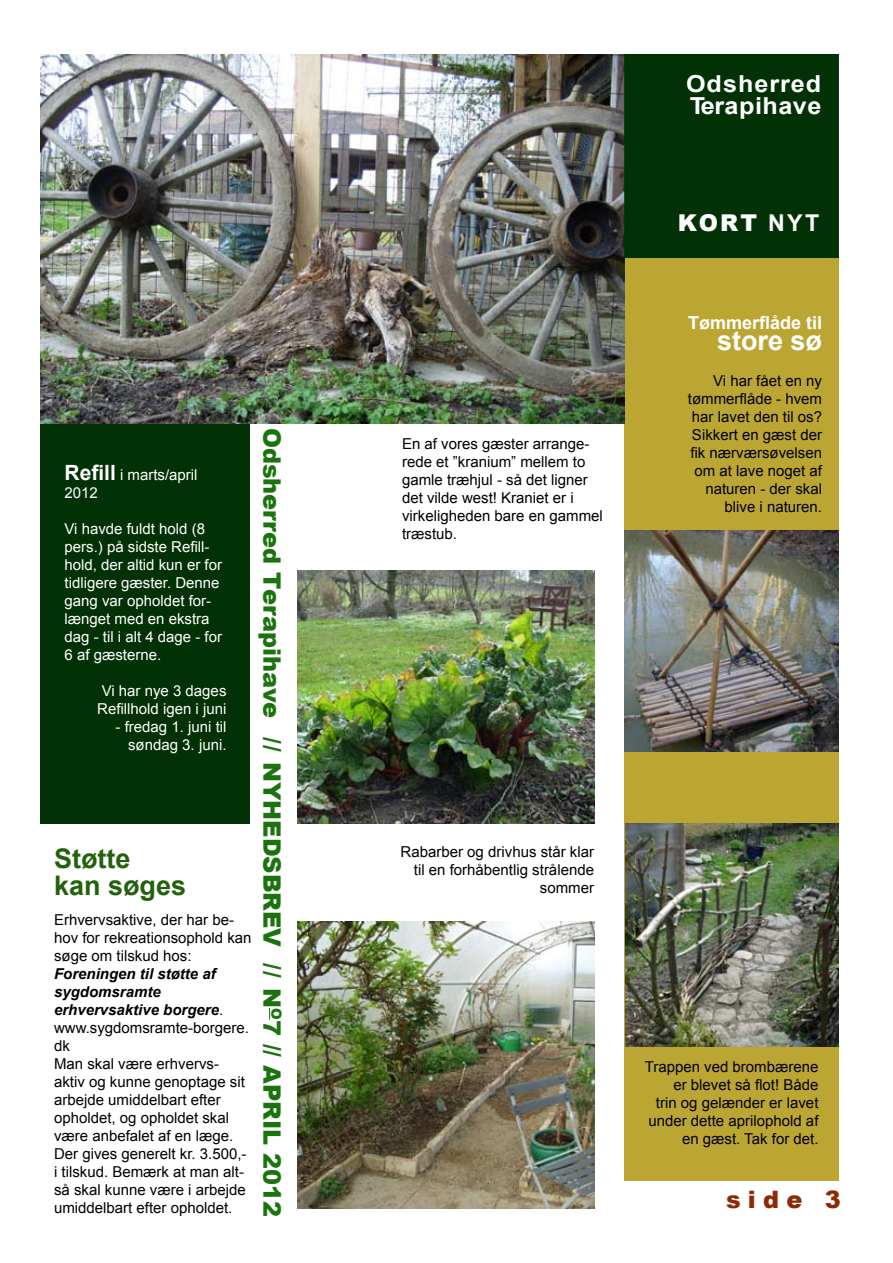
<style>
.page{position:relative;width:893px;height:1263px;background:#fff}
.page>*{position:absolute;margin:0;border:0;box-sizing:border-box;transform-origin:0 0}
.t1{font:700 27px/27px "Arial";color:#23610d}
.t2{font:700 27px "Arial";color:#fff}
.t3{font:900 24px "Arial";color:#1b730e}
.t4{font:900 24px "Arial";color:#8c2b03}
.t5{font:700 23.4px/22.4px "Arial";letter-spacing:.02em;color:#fff;scale:1.08 1}
.t6{font:900 23.1px "Arial";color:#fff}
.t7{font:700 18px "Arial";color:#fff}
.t8{font:15px/18px "Arial";color:#000;text-align:right}
.t9{font:15px/18px "Arial";color:#fff}
.s1{font-weight:700;font-size:21px}
.s2{font-weight:700;font-style:italic}
.s3{font-weight:700}
</style>
<div class="page">
<div style="left:40px;top:392px;width:210px;height:432px;background:#023105"></div>
<div style="left:624px;top:257px;width:215px;height:924px;background:#bca633"></div>
<img style="left:625px;top:531px;width:214px;height:221px">
<img style="left:40px;top:55px;width:584px;height:369px">
<img style="left:625px;top:824px;width:214px;height:223px">
<div style="left:624px;top:54px;width:215px;height:204px;background:#023105"></div>
<img style="left:297px;top:570px;width:297px;height:253px">
<img style="left:297px;top:921px;width:297px;height:288px">
<p class="t9" style="left:64px;top:466px;width:135px"><span class="s1">Refill</span> i marts/april<br>2012</p>
<p class="t9" style="left:64px;top:520px;width:159px">Vi havde fuldt hold (8 pers.) på sidste Refill&shy;hold, der altid kun er for tidligere gæster. Denne gang var opholdet for&shy;længet med en ekstra dag - til i alt 4 dage - for<br>6 af gæsterne.</p>
<p class="t9" style="left:97px;top:682px;width:131px">Vi har nye 3 dages<br>Refillhold igen i juni</p>
<p class="t9" style="left:116px;top:718px;width:112px;text-align:right">- fredag 1. juni til søndag 3. juni.</p>
<h1 class="t1" style="left:54px;top:846px;width:134px">Støtte<br>kan søges</h1>
<p class="t8" style="left:54px;top:911px;width:199px;text-align:left">Erhvervsaktive, der har be&shy;hov for rekreationsophold kan søge om tilskud hos:</p>
<p class="t8" style="left:54px;top:965px;width:197px;text-align:left"><span class="s2">Foreningen til støtte af sygdomsramte erhvervsaktive borgere</span>. www.sygdomsramte-borgere. dk<br>Man skal være erhvervs&shy;aktiv og kunne genoptage sit arbejde umiddelbart efter opholdet, og opholdet skal være anbefalet af en læge.<br>Der gives generelt kr. 3.500,- i tilskud. Bemærk at man alt&shy;så skal kunne være i arbejde umiddelbart efter opholdet.</p>
<h2 class="t3" style="left:289px;top:428px;width:791px;rotate:90deg">Odsherred Terapihave // NYHEDSBREV // N<sup>O</sup>7 // APRIL 2012</h2>
<p class="t8" style="left:402px;top:435px;width:202px;text-align:left">En af vores gæster arrange&shy;rede et ”kranium” mellem to gamle træhjul - så det ligner det vilde west! Kraniet er i virkeligheden bare en gammel træstub.</p>
<h3 class="t5" style="left:686px;top:73px;width:127px">Odsherred<br>Terapihave</h3>
<h3 class="t6" style="left:678px;top:206px;width:143px">KORT <span class="s3">NYT</span></h3>
<p class="t7" style="left:688px;top:311px;width:136px">Tømmerflåde til</p>
<h1 class="t2" style="left:717px;top:323px;width:107px">store sø</h1>
<p class="t8" style="left:688px;top:372px;width:136px">Vi har fået en ny tømmerflåde - hvem har lavet den til os?<br>Sikkert en gæst der fik nærværsøvelsen om at lave noget af naturen - der skal blive i naturen.</p>
<p class="t8" style="left:401px;top:843px;width:195px">Rabarber og drivhus står klar til en forhåbentlig strålende sommer</p>
<p class="t8" style="left:645px;top:1057px;width:175px">Trappen ved brombærene er blevet så flot! Både<br>trin og gelænder er lavet under dette aprilophold af en gæst. Tak for det.</p>
<h2 class="t4" style="left:726px;top:1182px;width:116px">side 3</h2>
</div>
